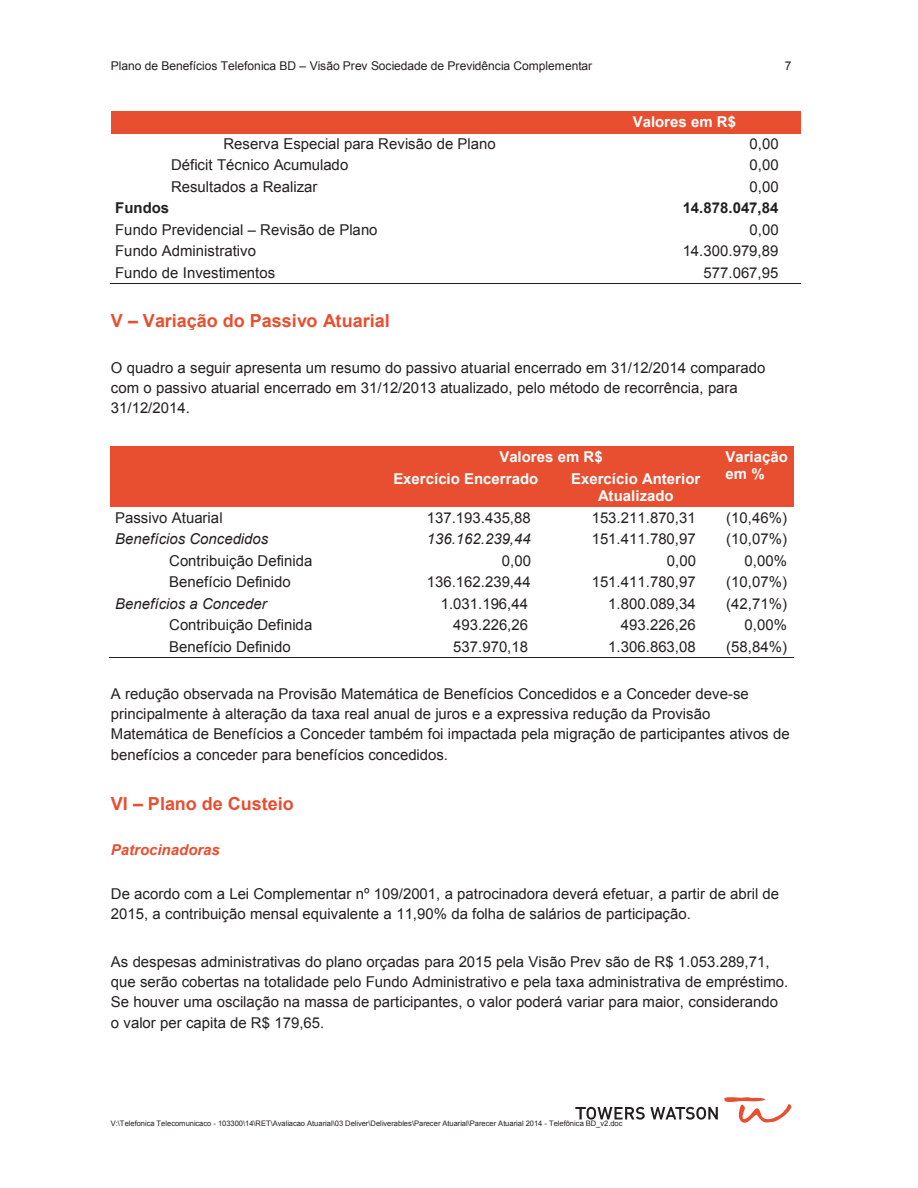
<style>
.page{position:relative;width:918px;height:1188px;background:#fff}
.page>*{position:absolute;margin:0;border:0;box-sizing:border-box;transform-origin:0 0}
.t1{font:700 18px "Arial";color:#e74f30}
.t2{font:15px/20.4px "Arial";color:#231f20}
.t3{font:700 15px "Arial";color:#fff}
.t4{font:italic 15px "Arial";color:#231f20}
.t5{font:700 15px "Arial";color:#231f20}
.t6{font:italic 700 15px "Arial";color:#e74f30}
.t7{font:12px "Arial";letter-spacing:-.005em;color:#231f20}
.t8{font:7.5px "Arial";letter-spacing:-.01em;color:#231f20}
.s1{font-style:inherit}
</style>
<div class="page">
<svg style="left:724px;top:1097px;width:67px;height:26px"></svg>
<svg style="left:575px;top:1107px;width:143px;height:13px"></svg>
<div style="left:115px;top:114px;width:509px;height:17px;background:#e74f30"></div>
<div style="left:628px;top:111px;width:173px;height:22px;background:#e74f30"></div>
<hr style="left:111px;top:111px;width:517px;height:3px;background:#e74f30">
<hr style="left:111px;top:131px;width:517px;height:2px;background:#e74f30">
<hr style="left:110px;top:283px;width:518px;height:1px;background:#231f20">
<hr style="left:628px;top:283px;width:173px;height:1px;background:#231f20">
<div style="left:111px;top:447px;width:270px;height:60px;background:#e74f30"></div>
<div style="left:385px;top:449px;width:332px;height:17px;background:#e74f30"></div>
<div style="left:721px;top:447px;width:73px;height:60px;background:#e74f30"></div>
<hr style="left:381px;top:447px;width:340px;height:2px;background:#e74f30">
<hr style="left:381px;top:466px;width:340px;height:2px;background:#e74f30">
<div style="left:381px;top:468px;width:170px;height:39px;background:#e74f30"></div>
<div style="left:551px;top:468px;width:170px;height:39px;background:#e74f30"></div>
<hr style="left:110px;top:657px;width:271px;height:1px;background:#231f20">
<hr style="left:381px;top:657px;width:170px;height:1px;background:#231f20">
<hr style="left:550px;top:657px;width:171px;height:1px;background:#231f20">
<hr style="left:721px;top:657px;width:73px;height:1px;background:#231f20">
<p class="t7" style="left:111px;top:58px;width:483px">Plano de Benefícios Telefonica BD <span class="s1">–</span> Visão Prev Sociedade de Previdência Complementar</p>
<p class="t7" style="left:785px;top:58px;width:8px">7</p>
<p class="t3" style="left:633px;top:112px;width:105px">Valores em R$</p>
<p class="t2" style="left:223px;top:134px;width:274px">Reserva Especial para Revisão de Plano</p>
<p class="t2" style="left:749px;top:134px;width:31px">0,00</p>
<p class="t2" style="left:171px;top:155px;width:179px">Déficit Técnico Acumulado</p>
<p class="t2" style="left:749px;top:155px;width:31px">0,00</p>
<p class="t2" style="left:171px;top:177px;width:148px">Resultados a Realizar</p>
<p class="t2" style="left:749px;top:177px;width:31px">0,00</p>
<p class="t5" style="left:115px;top:198px;width:55px">Fundos</p>
<p class="t5" style="left:683px;top:198px;width:97px">14.878.047,84</p>
<p class="t2" style="left:115px;top:220px;width:264px">Fundo Previdencial <span class="s1">–</span> Revisão de Plano</p>
<p class="t2" style="left:749px;top:220px;width:31px">0,00</p>
<p class="t2" style="left:115px;top:241px;width:142px">Fundo Administrativo</p>
<p class="t2" style="left:683px;top:241px;width:97px">14.300.979,89</p>
<p class="t2" style="left:115px;top:262px;width:162px">Fundo de Investimentos</p>
<p class="t2" style="left:704px;top:262px;width:76px">577.067,95</p>
<p class="t1" style="left:111px;top:309px;width:280px">V <span class="s1">–</span> Variação do Passivo Atuarial</p>
<p class="t2" style="left:111px;top:357px;width:656px">O quadro a seguir apresenta um resumo do passivo atuarial encerrado em 31/12/2014 comparado com o passivo atuarial encerrado em 31/12/2013 atualizado, pelo método de recorrência, para<br>31/12/2014.</p>
<p class="t3" style="left:499px;top:447px;width:105px">Valores em R$</p>
<p class="t3" style="left:726px;top:447px;width:64px">Variação</p>
<p class="t3" style="left:393px;top:469px;width:146px">Exercício Encerrado</p>
<p class="t3" style="left:571px;top:469px;width:130px">Exercício Anterior</p>
<p class="t3" style="left:726px;top:464px;width:41px">em %</p>
<p class="t3" style="left:598px;top:486px;width:77px">Atualizado</p>
<p class="t2" style="left:115px;top:508px;width:109px">Passivo Atuarial</p>
<p class="t2" style="left:427px;top:508px;width:106px">137.193.435,88</p>
<p class="t2" style="left:592px;top:508px;width:106px">153.211.870,31</p>
<p class="t2" style="left:726px;top:508px;width:62px">(10,46%)</p>
<p class="t4" style="left:115px;top:530px;width:155px">Benefícios Concedidos</p>
<p class="t4" style="left:427px;top:530px;width:106px">136.162.239,44</p>
<p class="t2" style="left:592px;top:529px;width:106px">151.411.780,97</p>
<p class="t2" style="left:726px;top:529px;width:62px">(10,07%)</p>
<p class="t2" style="left:169px;top:551px;width:145px">Contribuição Definida</p>
<p class="t2" style="left:502px;top:551px;width:31px">0,00</p>
<p class="t2" style="left:667px;top:551px;width:31px">0,00</p>
<p class="t2" style="left:745px;top:551px;width:44px">0,00%</p>
<p class="t2" style="left:169px;top:572px;width:123px">Benefício Definido</p>
<p class="t2" style="left:427px;top:572px;width:106px">136.162.239,44</p>
<p class="t2" style="left:592px;top:572px;width:106px">151.411.780,97</p>
<p class="t2" style="left:726px;top:572px;width:62px">(10,07%)</p>
<p class="t4" style="left:115px;top:594px;width:153px">Benefícios a Conceder</p>
<p class="t2" style="left:441px;top:594px;width:89px">1.031.196,44</p>
<p class="t2" style="left:608px;top:594px;width:89px">1.800.089,34</p>
<p class="t2" style="left:726px;top:594px;width:62px">(42,71%)</p>
<p class="t2" style="left:169px;top:615px;width:145px">Contribuição Definida</p>
<p class="t2" style="left:453px;top:615px;width:76px">493.226,26</p>
<p class="t2" style="left:621px;top:615px;width:76px">493.226,26</p>
<p class="t2" style="left:745px;top:615px;width:44px">0,00%</p>
<p class="t2" style="left:169px;top:636px;width:123px">Benefício Definido</p>
<p class="t2" style="left:453px;top:636px;width:76px">537.970,18</p>
<p class="t2" style="left:608px;top:636px;width:89px">1.306.863,08</p>
<p class="t2" style="left:726px;top:636px;width:62px">(58,84%)</p>
<p class="t2" style="left:111px;top:683px;width:680px">A redução observada na Provisão Matemática de Benefícios Concedidos e a Conceder deve-se principalmente à alteração da taxa real anual de juros e a expressiva redução da Provisão Matemática de Benefícios a Conceder também foi impactada pela migração de participantes ativos de benefícios a conceder para benefícios concedidos.</p>
<p class="t1" style="left:111px;top:791px;width:184px">VI <span class="s1">–</span> Plano de Custeio</p>
<p class="t6" style="left:111px;top:839px;width:111px">Patrocinadoras</p>
<p class="t2" style="left:111px;top:884px;width:670px">De acordo com a Lei Complementar nº 109/2001, a patrocinadora deverá efetuar, a partir de abril de<br>2015, a contribuição mensal equivalente a 11,90% da folha de salários de participação.</p>
<p class="t2" style="left:111px;top:952px;width:679px">As despesas administrativas do plano orçadas para 2015 pela Visão Prev são de R$ 1.053.289,71, que serão cobertas na totalidade pelo Fundo Administrativo e pela taxa administrativa de empréstimo.<br>Se houver uma oscilação na massa de participantes, o valor poderá variar para maior, considerando o valor per capita de R$ 179,65.</p>
<p class="t8" style="left:111px;top:1118px;width:513px">V:\Telefonica Telecomunicaco - 103300\14\RET\Avaliacao Atuarial\03 Deliver\Deliverables\Parecer Atuarial\Parecer Atuarial 2014 - Telefônica BD_v2.doc</p>
</div>
